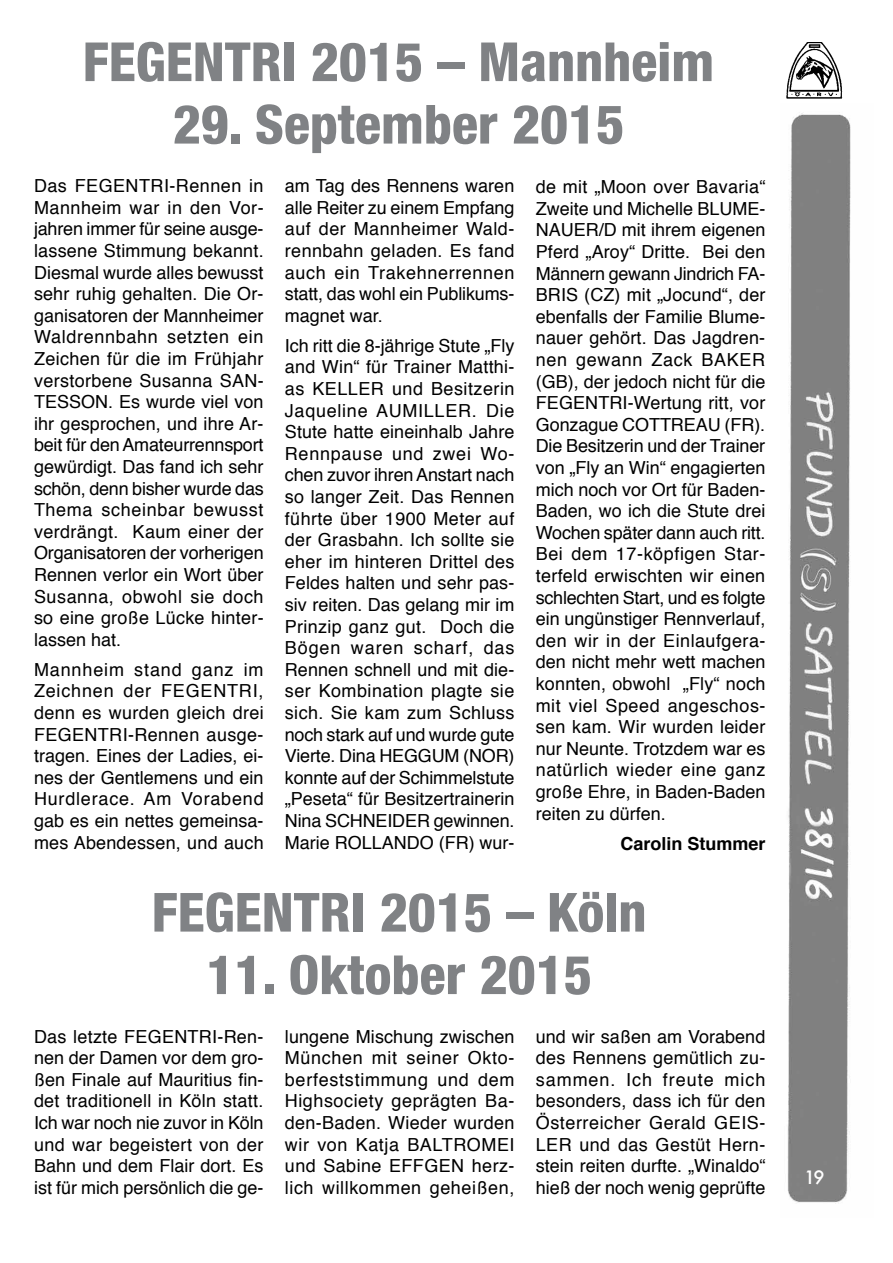
<style>
.page{position:relative;width:893px;height:1263px;background:#fff}
.page>*{position:absolute;margin:0;border:0;box-sizing:border-box;transform-origin:0 0}
.t1{font:800 condensed 54px "Helvetica Neue LT Pro";color:#808285}
.t2{font:18px/21.6px "Helvetica";color:#000;text-align:justify}
.t3{font:700 18px "Helvetica";color:#000}
.t4{font:500 18px "Futura";color:#fff}
</style>
<div class="page">
<img style="left:787px;top:113px;width:64px;height:1091px">
<img style="left:787px;top:43px;width:55px;height:55px">
<h1 class="t1" style="left:83px;top:28px;width:633px">FEGENTRI 2015 – Mannheim</h1>
<h1 class="t1" style="left:173px;top:91px;width:453px">29. September 2015</h1>
<p class="t2" style="left:34px;top:176px;width:231px">Das FEGENTRI-Rennen in Mannheim war in den Vor&shy;jahren immer für seine ausge&shy;lassene Stimmung bekannt.<br>Diesmal wurde alles bewusst sehr ruhig gehalten. Die Or&shy;ganisatoren der Mannheimer Waldrennbahn setzten ein Zeichen für die im Frühjahr verstorbene Susanna SAN-TESSON. Es wurde viel von ihr gesprochen, und ihre Ar&shy;beit für den Amateurrennsport gewürdigt. Das fand ich sehr schön, denn bisher wurde das Thema scheinbar bewusst verdrängt. Kaum einer der Organisatoren der vorherigen Rennen verlor ein Wort über Susanna, obwohl sie doch so eine große Lücke hinter&shy;lassen hat.</p>
<p class="t2" style="left:34px;top:659px;width:231px">Mannheim stand ganz im Zeichnen der FEGENTRI, denn es wurden gleich drei FEGENTRI-Rennen ausge&shy;tragen. Eines der Ladies, ei&shy;nes der Gentlemens und ein Hurdlerace. Am Vorabend gab es ein nettes gemeinsa&shy;mes Abendessen, und auch</p>
<p class="t2" style="left:285px;top:176px;width:231px">am Tag des Rennens waren alle Reiter zu einem Empfang auf der Mannheimer Wald&shy;rennbahn geladen. Es fand auch ein Trakehnerrennen statt, das wohl ein Publikums&shy;magnet war.</p>
<p class="t2" style="left:285px;top:335px;width:231px">Ich ritt die 8-jährige Stute „Fly and Win“ für Trainer Matthi&shy;as KELLER und Besitzerin Jaqueline AUMILLER. Die Stute hatte eineinhalb Jahre Rennpause und zwei Wo&shy;chen zuvor ihren Anstart nach so langer Zeit. Das Rennen führte über 1900 Meter auf der Grasbahn. Ich sollte sie eher im hinteren Drittel des Feldes halten und sehr pas&shy;siv reiten. Das gelang mir im Prinzip ganz gut. Doch die Bögen waren scharf, das Rennen schnell und mit die&shy;ser Kombination plagte sie sich. Sie kam zum Schluss noch stark auf und wurde gute Vierte. Dina HEGGUM (NOR) konnte auf der Schimmelstute „Peseta“ für Besitzertrainerin Nina SCHNEIDER gewinnen.<br>Marie ROLLANDO (FR) wur-</p>
<p class="t2" style="left:536px;top:177px;width:231px">de mit „Moon over Bavaria“ Zweite und Michelle BLUME-NAUER/D mit ihrem eigenen Pferd „Aroy“ Dritte. Bei den Männern gewann Jindrich FA-BRIS (CZ) mit „Jocund“, der ebenfalls der Familie Blume&shy;nauer gehört. Das Jagdren&shy;nen gewann Zack BAKER (GB), der jedoch nicht für die FEGENTRI-Wertung ritt, vor Gonzague COTTREAU (FR).<br>Die Besitzerin und der Trainer von „Fly an Win“ engagierten mich noch vor Ort für Baden-Baden, wo ich die Stute drei Wochen später dann auch ritt.<br>Bei dem 17-köpfigen Star&shy;terfeld erwischten wir einen schlechten Start, und es folgte ein ungünstiger Rennverlauf, den wir in der Einlaufgera&shy;den nicht mehr wett machen konnten, obwohl „Fly“ noch mit viel Speed angeschos&shy;sen kam. Wir wurden leider nur Neunte. Trotzdem war es natürlich wieder eine ganz große Ehre, in Baden-Baden reiten zu dürfen.</p>
<p class="t3" style="left:620px;top:829px;width:147px">Carolin Stummer</p>
<h1 class="t1" style="left:152px;top:879px;width:496px">FEGENTRI 2015 – Köln</h1>
<h1 class="t1" style="left:206px;top:941px;width:387px">11. Oktober 2015</h1>
<p class="t2" style="left:34px;top:1026px;width:231px">Das letzte FEGENTRI-Ren&shy;nen der Damen vor dem gro&shy;ßen Finale auf Mauritius fin&shy;det traditionell in Köln statt.<br>Ich war noch nie zuvor in Köln und war begeistert von der Bahn und dem Flair dort. Es ist für mich persönlich die ge-</p>
<p class="t2" style="left:285px;top:1026px;width:231px">lungene Mischung zwischen München mit seiner Okto&shy;berfeststimmung und dem Highsociety geprägten Ba&shy;den-Baden. Wieder wurden wir von Katja BALTROMEI und Sabine EFFGEN herz&shy;lich willkommen geheißen,</p>
<p class="t2" style="left:536px;top:1026px;width:231px">und wir saßen am Vorabend des Rennens gemütlich zu&shy;sammen. Ich freute mich besonders, dass ich für den Österreicher Gerald GEIS-LER und das Gestüt Hern&shy;stein reiten durfte. „Winaldo“ hieß der noch wenig geprüfte</p>
<p class="t4" style="left:804px;top:1165px;width:22px">19</p>
</div>
